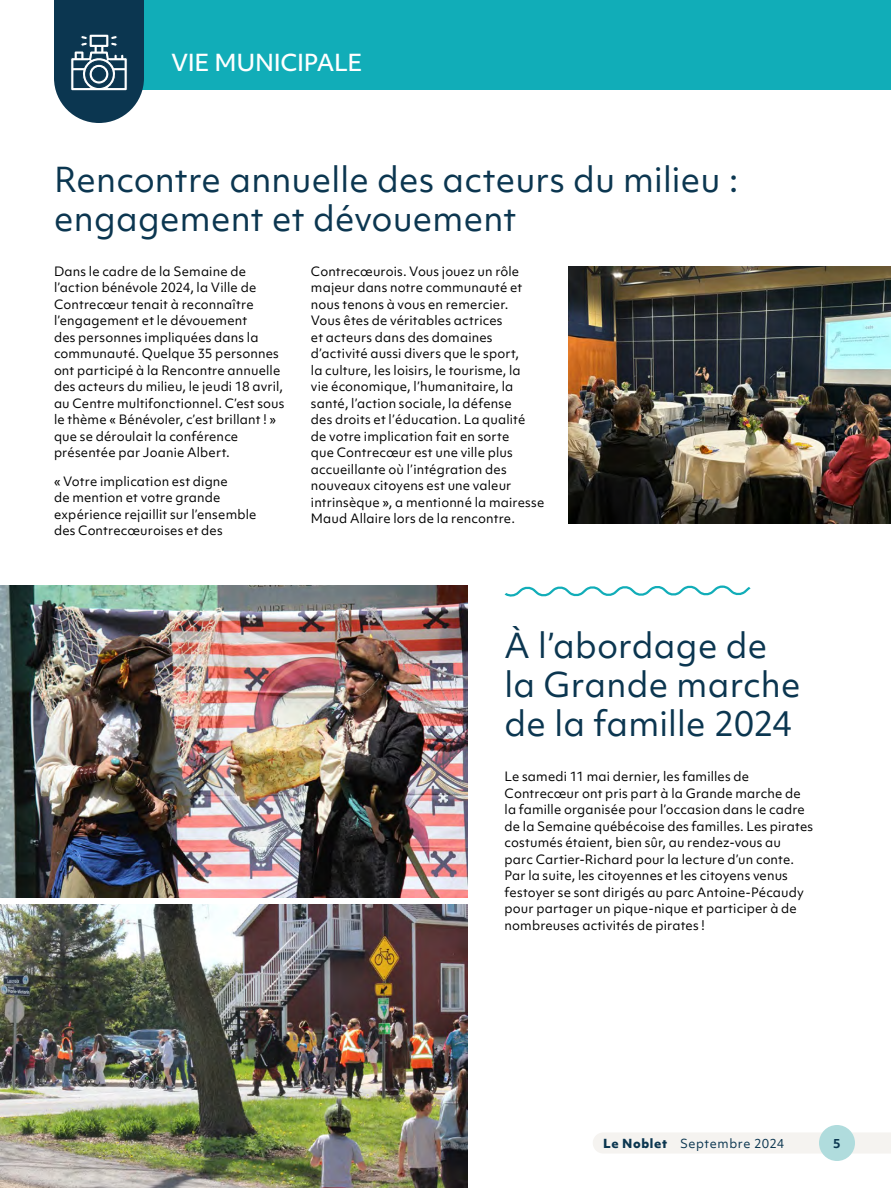
<style>
.page{position:relative;width:891px;height:1188px;background:#fff}
.page>*{position:absolute;margin:0;border:0;box-sizing:border-box;transform-origin:0 0}
.t1{font:33px/39px "Objektiv Mk 1";letter-spacing:.005em;color:#0b3650}
.t2{font:500 22.5px "Objektiv Mk 1";letter-spacing:-.015em;color:#fff}
.t3{font:12.3px/16.5px "Objektiv Mk 1";letter-spacing:.01em;color:#000}
.t4{font:12px "Objektiv Mk 1";letter-spacing:.045em;color:#0b3650}
.t5{font:700 12px "Objektiv Mk 1";color:#0b3650}
.s1{font-weight:800}
</style>
<div class="page">
<div style="left:86px;top:0;width:805px;height:90px;background:#11adb8"></div>
<svg style="left:54px;top:0;width:90px;height:123px;background:#33576c"></svg>
<svg style="left:505px;top:585px;width:246px;height:12px"></svg>
<img style="left:568px;top:267px;width:323px;height:257px">
<img style="left:0;top:585px;width:468px;height:312px">
<img style="left:0;top:905px;width:468px;height:283px">
<div style="left:593px;top:1133px;width:298px;height:20px;background:#f5f3f0"></div>
<div style="left:819px;top:1125px;width:36px;height:36px;background:#b0dcdd;border-radius:50%"></div>
<h2 class="t2" style="left:171px;top:47px;width:193px">VIE MUNICIPALE</h2>
<h1 class="t1" style="left:54px;top:159px;width:686px">Rencontre annuelle des acteurs du milieu : engagement et dévouement</h1>
<p class="t3" style="left:54px;top:263px;width:232px">Dans le cadre de la Semaine de l’action bénévole 2024, la Ville de Contrecœur tenait à reconnaître l’engagement et le dévouement<br>des personnes impliquées dans la communauté. Quelque 35 personnes ont participé à la Rencontre annuelle des acteurs du milieu, le jeudi 18 avril, au Centre multifonctionnel. C’est sous le thème « Bénévoler, c’est brillant ! » que se déroulait la conférence présentée par Joanie Albert.</p>
<p class="t3" style="left:54px;top:473px;width:204px">« Votre implication est digne<br>de mention et votre grande expérience rejaillit sur l’ensemble des Contrecœuroises et des</p>
<p class="t3" style="left:311px;top:263px;width:235px">Contrecœurois. Vous jouez un rôle majeur dans notre communauté et nous tenons à vous en remercier.<br>Vous êtes de véritables actrices<br>et acteurs dans des domaines d’activité aussi divers que le sport,<br>la culture, les loisirs, le tourisme, la<br>vie économique, l’humanitaire, la santé, l’action sociale, la défense<br>des droits et l’éducation. La qualité<br>de votre implication fait en sorte<br>que Contrecœur est une ville plus accueillante où l’intégration des nouveaux citoyens est une valeur intrinsèque », a mentionné la mairesse Maud Allaire lors de la rencontre.</p>
<h1 class="t1" style="left:505px;top:626px;width:298px">À l’abordage de la Grande marche de la famille 2024</h1>
<p class="t3" style="left:505px;top:768px;width:310px">Le samedi 11 mai dernier, les familles de Contrecœur ont pris part à la Grande marche de la famille organisée pour l’occasion dans le cadre de la Semaine québécoise des familles. Les pirates costumés étaient, bien sûr, au rendez-vous au<br>parc Cartier-Richard pour la lecture d’un conte.<br>Par la suite, les citoyennes et les citoyens venus festoyer se sont dirigés au parc Antoine-Pécaudy pour partager un pique-nique et participer à de nombreuses activités de pirates !</p>
<p class="t4" style="left:603px;top:1135px;width:183px"><span class="s1">Le Noblet</span> Septembre 2024</p>
<p class="t5" style="left:833px;top:1135px;width:9px">5</p>
</div>
